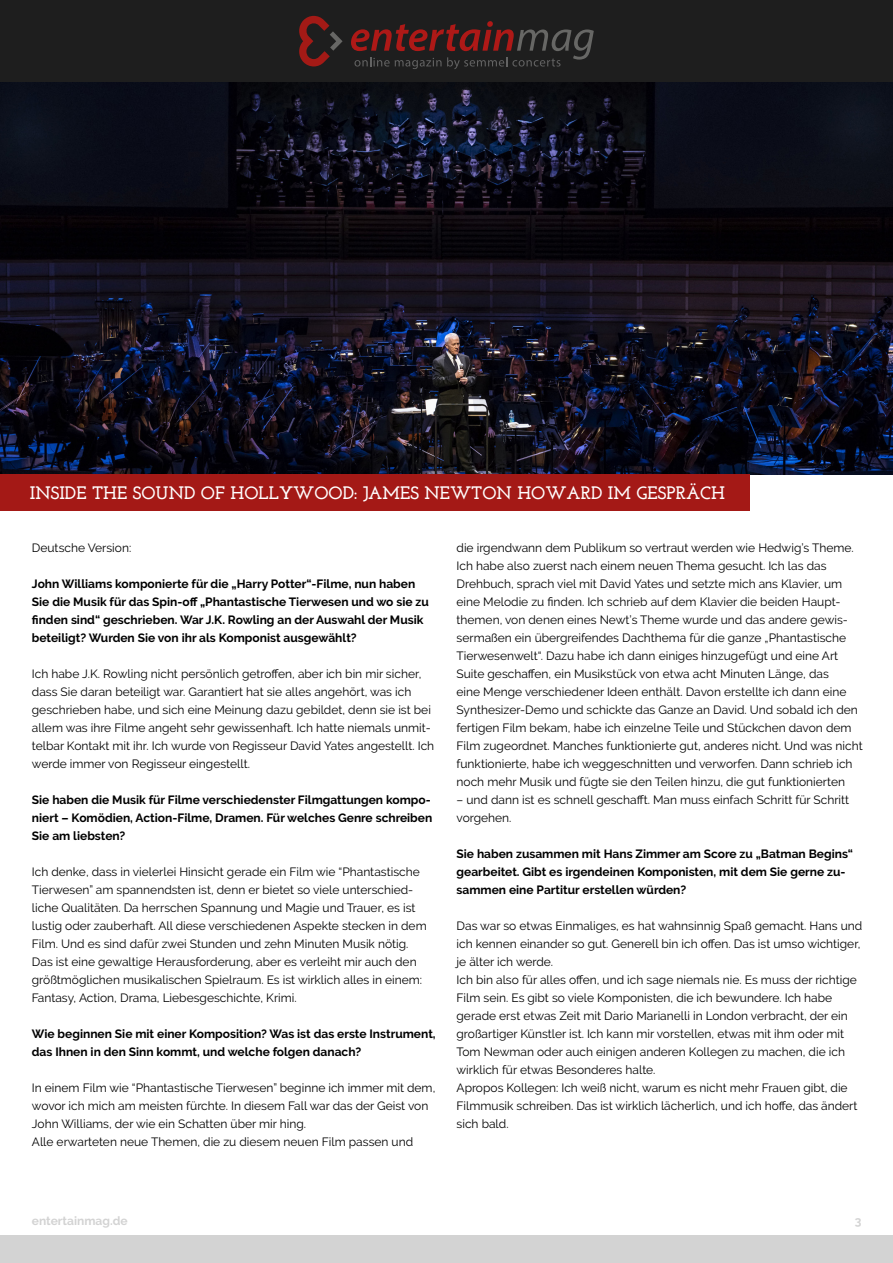
<style>
.page{position:relative;width:893px;height:1263px;background:#fff}
.page>*{position:absolute;margin:0;border:0;box-sizing:border-box;transform-origin:0 0}
.t1{font:700 18px "Josefin Slab";color:#fff}
.t2{font:12px/18px "Raleway";color:#000}
.t3{font:700 12px/18px "Raleway";color:#000}
.t4{font:700 12px "Raleway";color:#d3d3d3}
</style>
<div class="page">
<div style="left:0;top:0;width:893px;height:83px;background:#1e1e1e"></div>
<div style="left:0;top:1235px;width:893px;height:28px;background:#d3d3d3"></div>
<svg style="left:299px;top:16px;width:44px;height:50px"></svg>
<svg style="left:351px;top:21px;width:243px;height:48px"></svg>
<img style="left:0;top:83px;width:893px;height:391px">
<div style="left:0;top:474px;width:749px;height:36px;background:#a41916"></div>
<h1 class="t1" style="left:30px;top:482px;width:697px">INSIDE THE SOUND OF HOLLYWOOD: JAMES NEWTON HOWARD IM GESPRÄCH</h1>
<p class="t2" style="left:32px;top:539px;width:101px">Deutsche Version:</p>
<p class="t3" style="left:32px;top:575px;width:398px">John Williams komponierte für die „Harry Potter“-Filme, nun haben Sie die Musik für das Spin-off „Phantastische Tierwesen und wo sie zu finden sind“ geschrieben. War J.K. Rowling an der Auswahl der Musik beteiligt? Wurden Sie von ihr als Komponist ausgewählt?</p>
<p class="t2" style="left:32px;top:665px;width:404px">Ich habe J.K. Rowling nicht persönlich getroffen, aber ich bin mir sicher, dass Sie daran beteiligt war. Garantiert hat sie alles angehört, was ich geschrieben habe, und sich eine Meinung dazu gebildet, denn sie ist bei allem was ihre Filme angeht sehr gewissenhaft. Ich hatte niemals unmit&shy;telbar Kontakt mit ihr. Ich wurde von Regisseur David Yates angestellt. Ich werde immer von Regisseur eingestellt.</p>
<p class="t3" style="left:32px;top:791px;width:402px">Sie haben die Musik für Filme verschiedenster Filmgattungen kompo&shy;niert – Komödien, Action-Filme, Dramen. Für welches Genre schreiben<br>Sie am liebsten?</p>
<p class="t2" style="left:32px;top:863px;width:396px">Ich denke, dass in vielerlei Hinsicht gerade ein Film wie “Phantastische Tierwesen” am spannendsten ist, denn er bietet so viele unterschied&shy;liche Qualitäten. Da herrschen Spannung und Magie und Trauer, es ist lustig oder zauberhaft. All diese verschiedenen Aspekte stecken in dem Film. Und es sind dafür zwei Stunden und zehn Minuten Musik nötig.<br>Das ist eine gewaltige Herausforderung, aber es verleiht mir auch den größtmöglichen musikalischen Spielraum. Es ist wirklich alles in einem:<br>Fantasy, Action, Drama, Liebesgeschichte, Krimi.</p>
<p class="t3" style="left:32px;top:1025px;width:405px">Wie beginnen Sie mit einer Komposition? Was ist das erste Instrument, das Ihnen in den Sinn kommt, und welche folgen danach?</p>
<p class="t2" style="left:32px;top:1079px;width:405px">In einem Film wie “Phantastische Tierwesen” beginne ich immer mit dem, wovor ich mich am meisten fürchte. In diesem Fall war das der Geist von John Williams, der wie ein Schatten über mir hing.<br>Alle erwarteten neue Themen, die zu diesem neuen Film passen und</p>
<p class="t2" style="left:457px;top:539px;width:408px">die irgendwann dem Publikum so vertraut werden wie Hedwig’s Theme.<br>Ich habe also zuerst nach einem neuen Thema gesucht. Ich las das Drehbuch, sprach viel mit David Yates und setzte mich ans Klavier, um eine Melodie zu finden. Ich schrieb auf dem Klavier die beiden Haupt&shy;themen, von denen eines Newt’s Theme wurde und das andere gewis&shy;sermaßen ein übergreifendes Dachthema für die ganze „Phantastische Tierwesenwelt“. Dazu habe ich dann einiges hinzugefügt und eine Art Suite geschaffen, ein Musikstück von etwa acht Minuten Länge, das<br>eine Menge verschiedener Ideen enthält. Davon erstellte ich dann eine Synthesizer-Demo und schickte das Ganze an David. Und sobald ich den fertigen Film bekam, habe ich einzelne Teile und Stückchen davon dem Film zugeordnet. Manches funktionierte gut, anderes nicht. Und was nicht funktionierte, habe ich weggeschnitten und verworfen. Dann schrieb ich noch mehr Musik und fügte sie den Teilen hinzu, die gut funktionierten</p>
<p class="t2" style="left:457px;top:791px;width:394px">– und dann ist es schnell geschafft. Man muss einfach Schritt für Schritt vorgehen.</p>
<p class="t3" style="left:457px;top:845px;width:398px">Sie haben zusammen mit Hans Zimmer am Score zu „Batman Begins“ gearbeitet. Gibt es irgendeinen Komponisten, mit dem Sie gerne zu&shy;sammen eine Partitur erstellen würden?</p>
<p class="t2" style="left:457px;top:917px;width:407px">Das war so etwas Einmaliges, es hat wahnsinnig Spaß gemacht. Hans und ich kennen einander so gut. Generell bin ich offen. Das ist umso wichtiger, je älter ich werde.<br>Ich bin also für alles offen, und ich sage niemals nie. Es muss der richtige Film sein. Es gibt so viele Komponisten, die ich bewundere. Ich habe gerade erst etwas Zeit mit Dario Marianelli in London verbracht, der ein großartiger Künstler ist. Ich kann mir vorstellen, etwas mit ihm oder mit Tom Newman oder auch einigen anderen Kollegen zu machen, die ich wirklich für etwas Besonderes halte.<br>Apropos Kollegen: Ich weiß nicht, warum es nicht mehr Frauen gibt, die Filmmusik schreiben. Das ist wirklich lächerlich, und ich hoffe, das ändert sich bald.</p>
<p class="t4" style="left:32px;top:1214px;width:97px">entertainmag.de</p>
<p class="t4" style="left:855px;top:1214px;width:8px">3</p>
</div>
